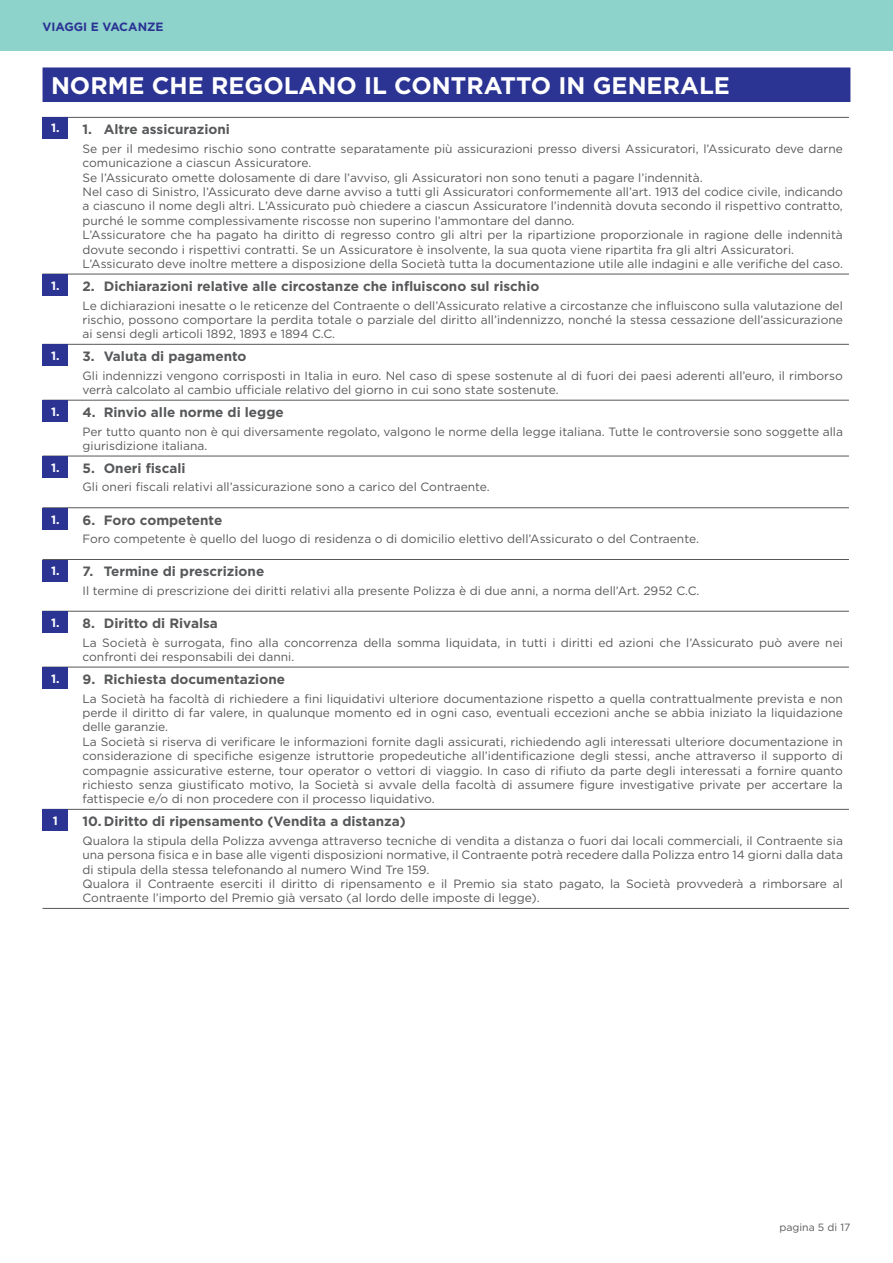
<style>
.page{position:relative;width:893px;height:1263px;background:#fff}
.page>*{position:absolute;margin:0;border:0;box-sizing:border-box;transform-origin:0 0}
.t1{font:700 24px "Gotham";color:#fff}
.t2{font:700 13.5px "Gotham";color:#57585a}
.t3{font:12px/14.4px "Gotham";color:#57585a}
.t4{font:700 12px "Gotham";color:#fff}
.t5{font:700 12px "Gotham";color:#2b3393}
.t6{font:10.5px "Gotham";color:#57585a}
</style>
<div class="page">
<div style="left:0;top:0;width:893px;height:51px;background:#8ed2cc"></div>
<div style="left:43px;top:67px;width:807px;height:35px;background:#2b3393"></div>
<hr style="left:43px;top:117px;width:806px;height:1px;background:#57585a">
<hr style="left:43px;top:274px;width:806px;height:1px;background:#57585a">
<hr style="left:43px;top:344px;width:806px;height:1px;background:#57585a">
<hr style="left:43px;top:400px;width:806px;height:1px;background:#57585a">
<hr style="left:43px;top:456px;width:806px;height:1px;background:#57585a">
<hr style="left:43px;top:507px;width:806px;height:1px;background:#57585a">
<hr style="left:43px;top:559px;width:806px;height:1px;background:#57585a">
<hr style="left:43px;top:611px;width:806px;height:1px;background:#57585a">
<hr style="left:43px;top:667px;width:806px;height:1px;background:#57585a">
<hr style="left:43px;top:809px;width:806px;height:1px;background:#57585a">
<hr style="left:43px;top:908px;width:806px;height:1px;background:#57585a">
<div style="left:43px;top:117px;width:25px;height:21px;background:#2b3393"></div>
<div style="left:43px;top:274px;width:25px;height:22px;background:#2b3393"></div>
<div style="left:43px;top:345px;width:25px;height:21px;background:#2b3393"></div>
<div style="left:43px;top:401px;width:25px;height:21px;background:#2b3393"></div>
<div style="left:43px;top:456px;width:25px;height:22px;background:#2b3393"></div>
<div style="left:43px;top:508px;width:25px;height:21px;background:#2b3393"></div>
<div style="left:43px;top:560px;width:25px;height:21px;background:#2b3393"></div>
<div style="left:43px;top:612px;width:25px;height:21px;background:#2b3393"></div>
<div style="left:43px;top:667px;width:25px;height:22px;background:#2b3393"></div>
<div style="left:43px;top:810px;width:25px;height:21px;background:#2b3393"></div>
<p class="t5" style="left:43px;top:19px;width:123px">VIAGGI E VACANZE</p>
<h1 class="t1" style="left:51px;top:69px;width:680px">NORME CHE REGOLANO IL CONTRATTO IN GENERALE</h1>
<p class="t2" style="left:83px;top:120px;width:149px">1. Altre assicurazioni</p>
<p class="t3" style="left:83px;top:141px;width:762px">Se per il medesimo rischio sono contratte separatamente più assicurazioni presso diversi Assicuratori, l’Assicurato deve darne comunicazione a ciascun Assicuratore.<br>Se l’Assicurato omette dolosamente di dare l’avviso, gli Assicuratori non sono tenuti a pagare l’indennità.<br>Nel caso di Sinistro, l’Assicurato deve darne avviso a tutti gli Assicuratori conformemente all’art. 1913 del codice civile, indicando a ciascuno il nome degli altri. L’Assicurato può chiedere a ciascun Assicuratore l’indennità dovuta secondo il rispettivo contratto, purché le somme complessivamente riscosse non superino l’ammontare del danno.<br>L’Assicuratore che ha pagato ha diritto di regresso contro gli altri per la ripartizione proporzionale in ragione delle indennità dovute secondo i rispettivi contratti. Se un Assicuratore è insolvente, la sua quota viene ripartita fra gli altri Assicuratori.<br>L’Assicurato deve inoltre mettere a disposizione della Società tutta la documentazione utile alle indagini e alle verifiche del caso.</p>
<p class="t2" style="left:83px;top:277px;width:458px">2. Dichiarazioni relative alle circostanze che influiscono sul rischio</p>
<p class="t3" style="left:83px;top:298px;width:762px;text-align:justify">Le dichiarazioni inesatte o le reticenze del Contraente o dell’Assicurato relative a circostanze che influiscono sulla valutazione del rischio, possono comportare la perdita totale o parziale del diritto all’indennizzo, nonché la stessa cessazione dell’assicurazione ai sensi degli articoli 1892, 1893 e 1894 C.C.</p>
<p class="t2" style="left:83px;top:347px;width:165px">3. Valuta di pagamento</p>
<p class="t3" style="left:83px;top:368px;width:762px">Gli indennizzi vengono corrisposti in Italia in euro. Nel caso di spese sostenute al di fuori dei paesi aderenti all’euro, il rimborso verrà calcolato al cambio ufficiale relativo del giorno in cui sono state sostenute.</p>
<p class="t2" style="left:83px;top:403px;width:203px">4. Rinvio alle norme di legge</p>
<p class="t3" style="left:83px;top:424px;width:762px">Per tutto quanto non è qui diversamente regolato, valgono le norme della legge italiana. Tutte le controversie sono soggette alla giurisdizione italiana.</p>
<p class="t2" style="left:83px;top:459px;width:105px">5. Oneri fiscali</p>
<p class="t3" style="left:83px;top:480px;width:409px">Gli oneri fiscali relativi all’assicurazione sono a carico del Contraente.</p>
<p class="t2" style="left:83px;top:511px;width:141px">6. Foro competente</p>
<p class="t3" style="left:83px;top:531px;width:618px">Foro competente è quello del luogo di residenza o di domicilio elettivo dell’Assicurato o del Contraente.</p>
<p class="t2" style="left:83px;top:562px;width:183px">7. Termine di prescrizione</p>
<p class="t3" style="left:83px;top:583px;width:618px">Il termine di prescrizione dei diritti relativi alla presente Polizza è di due anni, a norma dell’Art. 2952 C.C.</p>
<p class="t2" style="left:83px;top:614px;width:137px">8. Diritto di Rivalsa</p>
<p class="t3" style="left:83px;top:635px;width:762px">La Società è surrogata, fino alla concorrenza della somma liquidata, in tutti i diritti ed azioni che l’Assicurato può avere nei confronti dei responsabili dei danni.</p>
<p class="t2" style="left:83px;top:670px;width:204px">9. Richiesta documentazione</p>
<p class="t3" style="left:83px;top:691px;width:762px">La Società ha facoltà di richiedere a fini liquidativi ulteriore documentazione rispetto a quella contrattualmente prevista e non perde il diritto di far valere, in qualunque momento ed in ogni caso, eventuali eccezioni anche se abbia iniziato la liquidazione delle garanzie.<br>La Società si riserva di verificare le informazioni fornite dagli assicurati, richiedendo agli interessati ulteriore documentazione in considerazione di specifiche esigenze istruttorie propedeutiche all’identificazione degli stessi, anche attraverso il supporto di compagnie assicurative esterne, tour operator o vettori di viaggio. In caso di rifiuto da parte degli interessati a fornire quanto richiesto senza giustificato motivo, la Società si avvale della facoltà di assumere figure investigative private per accertare la fattispecie e/o di non procedere con il processo liquidativo.</p>
<p class="t2" style="left:83px;top:812px;width:325px">10. Diritto di ripensamento (Vendita a distanza)</p>
<p class="t3" style="left:83px;top:833px;width:762px">Qualora la stipula della Polizza avvenga attraverso tecniche di vendita a distanza o fuori dai locali commerciali, il Contraente sia una persona fisica e in base alle vigenti disposizioni normative, il Contraente potrà recedere dalla Polizza entro 14 giorni dalla data di stipula della stessa telefonando al numero Wind Tre 159.<br>Qualora il Contraente eserciti il diritto di ripensamento e il Premio sia stato pagato, la Società provvederà a rimborsare al Contraente l’importo del Premio già versato (al lordo delle imposte di legge).</p>
<p class="t4" style="left:51px;top:120px;width:10px">1.</p>
<p class="t4" style="left:51px;top:278px;width:10px">1.</p>
<p class="t4" style="left:51px;top:348px;width:10px">1.</p>
<p class="t4" style="left:51px;top:404px;width:10px">1.</p>
<p class="t4" style="left:51px;top:460px;width:10px">1.</p>
<p class="t4" style="left:51px;top:511px;width:10px">1.</p>
<p class="t4" style="left:51px;top:563px;width:10px">1.</p>
<p class="t4" style="left:51px;top:615px;width:10px">1.</p>
<p class="t4" style="left:51px;top:671px;width:10px">1.</p>
<p class="t4" style="left:53px;top:813px;width:7px">1</p>
<p class="t6" style="left:779px;top:1221px;width:72px">pagina 5 di 17</p>
</div>
